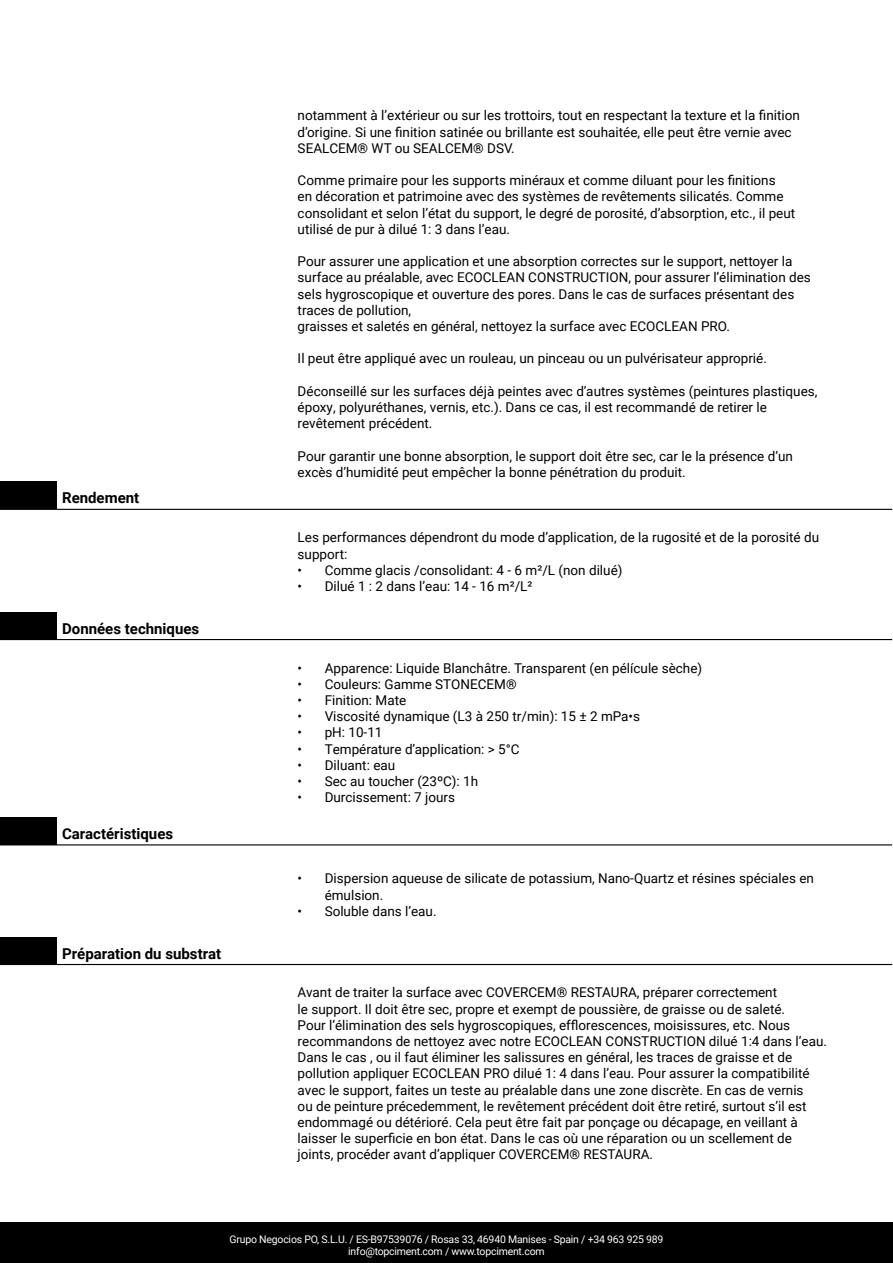
<style>
.page{position:relative;width:893px;height:1263px;background:#fff}
.page>*{position:absolute;margin:0;border:0;box-sizing:border-box;transform-origin:0 0}
.t1{font:700 15px "Roboto";color:#000}
.t2{font:13.5px/16.2px "Roboto";color:#000}
.t3{font:10.5px/12px "Roboto";letter-spacing:-.02em;color:#fff;text-align:center}
</style>
<div class="page">
<div style="left:0;top:1222px;width:893px;height:41px;background:#000"></div>
<div style="left:0;top:482px;width:56px;height:27px;background:#000"></div>
<hr style="left:0;top:509px;width:56px;height:1px;background:#000">
<hr style="left:56px;top:509px;width:836px;height:1px;background:#000">
<div style="left:0;top:612px;width:56px;height:27px;background:#000"></div>
<hr style="left:0;top:639px;width:56px;height:1px;background:#000">
<hr style="left:56px;top:639px;width:836px;height:1px;background:#000">
<div style="left:0;top:817px;width:56px;height:28px;background:#000"></div>
<hr style="left:56px;top:844px;width:836px;height:1px;background:#000">
<div style="left:0;top:937px;width:56px;height:27px;background:#000"></div>
<hr style="left:0;top:964px;width:56px;height:1px;background:#000">
<hr style="left:56px;top:964px;width:836px;height:1px;background:#000">
<p class="t1" style="left:62px;top:487px;width:79px">Rendement</p>
<p class="t1" style="left:62px;top:618px;width:139px">Données techniques</p>
<p class="t1" style="left:62px;top:823px;width:113px">Caractéristiques</p>
<p class="t1" style="left:62px;top:943px;width:160px">Préparation du substrat</p>
<p class="t2" style="left:298px;top:107px;width:504px">notamment à l’extérieur ou sur les trottoirs, tout en respectant la texture et la finition d’origine. Si une finition satinée ou brillante est souhaitée, elle peut être vernie avec<br>SEALCEM® WT ou SEALCEM® DSV.</p>
<p class="t2" style="left:298px;top:172px;width:499px">Comme primaire pour les supports minéraux et comme diluant pour les finitions<br>en décoration et patrimoine avec des systèmes de revêtements silicatés. Comme consolidant et selon l’état du support, le degré de porosité, d’absorption, etc., il peut utilisé de pur à dilué 1: 3 dans l’eau.</p>
<p class="t2" style="left:298px;top:253px;width:515px">Pour assurer une application et une absorption correctes sur le support, nettoyer la surface au préalable, avec ECOCLEAN CONSTRUCTION, pour assurer l’élimination des sels hygroscopique et ouverture des pores. Dans le cas de surfaces présentant des traces de pollution,<br>graisses et saletés en général, nettoyez la surface avec ECOCLEAN PRO.</p>
<p class="t2" style="left:298px;top:350px;width:471px">Il peut être appliqué avec un rouleau, un pinceau ou un pulvérisateur approprié.</p>
<p class="t2" style="left:298px;top:382px;width:521px">Déconseillé sur les surfaces déjà peintes avec d’autres systèmes (peintures plastiques, époxy, polyuréthanes, vernis, etc.). Dans ce cas, il est recommandé de retirer le revêtement précédent.</p>
<p class="t2" style="left:298px;top:447px;width:497px">Pour garantir une bonne absorption, le support doit être sec, car le la présence d’un excès d’humidité peut empêcher la bonne pénétration du produit.</p>
<p class="t2" style="left:298px;top:529px;width:523px">Les performances dépendront du mode d’application, de la rugosité et de la porosité du support:</p>
<p class="t2" style="left:298px;top:561px;width:326px">• Comme glacis /consolidant: 4 - 6 m²/L (non dilué)</p>
<p class="t2" style="left:298px;top:577px;width:236px">• Dilué 1 : 2 dans l’eau: 14 - 16 m²/L²</p>
<p class="t2" style="left:298px;top:659px;width:406px">• Apparence: Liquide Blanchâtre. Transparent (en pélícule sèche)</p>
<p class="t2" style="left:298px;top:675px;width:220px">• Couleurs: Gamme STONECEM®</p>
<p class="t2" style="left:298px;top:691px;width:110px">• Finition: Mate</p>
<p class="t2" style="left:298px;top:708px;width:344px">• Viscosité dynamique (L3 à 250 tr/min): 15 ± 2 mPa•s</p>
<p class="t2" style="left:298px;top:724px;width:86px">• pH: 10-11</p>
<p class="t2" style="left:298px;top:740px;width:224px">• Température d’application: &gt; 5°C</p>
<p class="t2" style="left:298px;top:756px;width:99px">• Diluant: eau</p>
<p class="t2" style="left:298px;top:772px;width:182px">• Sec au toucher (23ºC): 1h</p>
<p class="t2" style="left:298px;top:789px;width:159px">• Durcissement: 7 jours</p>
<p class="t2" style="left:325px;top:870px;width:491px;text-indent:-27px">• Dispersion aqueuse de silicate de potassium, Nano-Quartz et résines spéciales en émulsion.</p>
<p class="t2" style="left:298px;top:902px;width:140px">• Soluble dans l’eau.</p>
<p class="t2" style="left:298px;top:984px;width:531px">Avant de traiter la surface avec COVERCEM® RESTAURA, préparer correctement<br>le support. Il doit être sec, propre et exempt de poussière, de graisse ou de saleté.<br>Pour l’élimination des sels hygroscopiques, efflorescences, moisissures, etc. Nous recommandons de nettoyez avec notre ECOCLEAN CONSTRUCTION dilué 1:4 dans l’eau.<br>Dans le cas , ou il faut éliminer les salissures en général, les traces de graisse et de pollution appliquer ECOCLEAN PRO dilué 1: 4 dans l’eau. Pour assurer la compatibilité avec le support, faites un teste au préalable dans une zone discrète. En cas de vernis<br>ou de peinture précedemment, le revêtement précédent doit être retiré, surtout s’il est endommagé ou détérioré. Cela peut être fait par ponçage ou décapage, en veillant à laisser le superficie en bon état. Dans le cas où une réparation ou un scellement de joints, procéder avant d’appliquer COVERCEM® RESTAURA.</p>
<p class="t3" style="left:230px;top:1233px;width:435px">Grupo Negocios PO, S.L.U. / ES-B97539076 / Rosas 33, 46940 Manises - Spain / +34 963 925 989 info@topciment.com / www.topciment.com</p>
</div>
